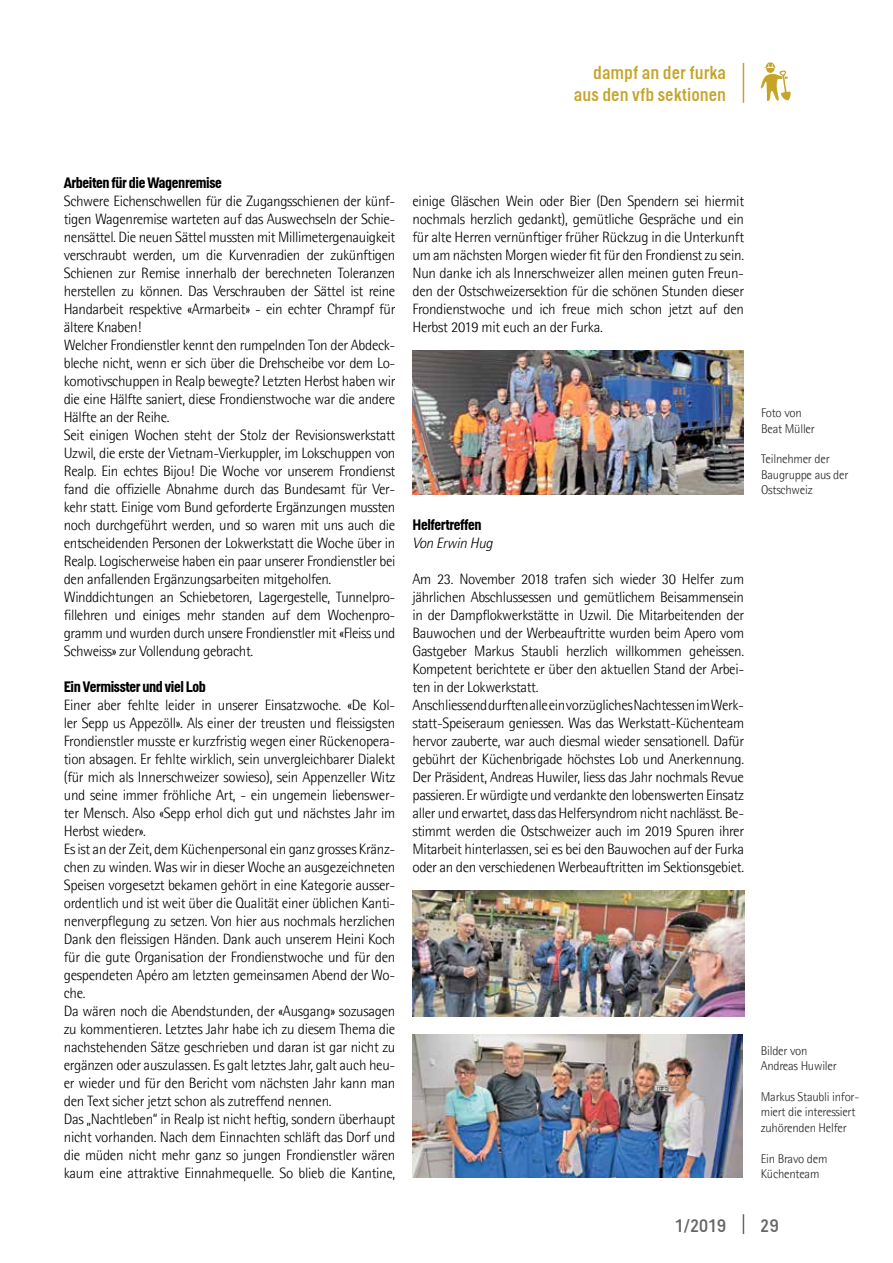
<style>
.page{position:relative;width:893px;height:1263px;background:#fff}
.page>*{position:absolute;margin:0;border:0;box-sizing:border-box;transform-origin:0 0}
.t1{font:18px/21.6px "Helsinki";color:#c5a428;text-align:right}
.t2{font:18px "Helsinki";color:#000}
.t3{font:300 15px/18px "Agfa Rotis Semisans";letter-spacing:-.025em;color:#000}
.t4{font:700 15px "Helsinki";letter-spacing:-.025em;color:#000}
.t5{font:italic 300 15px "Agfa Rotis Semisans";letter-spacing:-.025em;color:#000}
.t6{font:300 12.75px/15.5px "Agfa Rotis Semisans";letter-spacing:-.02em;color:#292624}
</style>
<div class="page">
<svg style="left:743px;top:1214px;width:1px;height:20px"></svg>
<hr style="left:743px;top:63px;width:1px;height:40px;background:#c5a428">
<svg style="left:760px;top:62px;width:31px;height:39px"></svg>
<img style="left:412px;top:890px;width:332px;height:126px">
<img style="left:412px;top:1034px;width:331px;height:144px">
<img style="left:412px;top:350px;width:332px;height:144px">
<p class="t1" style="left:574px;top:61px;width:154px">dampf an der furka aus den vfb sektionen</p>
<p class="t4" style="left:64px;top:174px;width:160px">Arbeiten für die Wagenremise</p>
<p class="t3" style="left:64px;top:192px;width:333px">Schwere Eichenschwellen für die Zugangsschienen der künf&shy;tigen Wagenremise warteten auf das Auswechseln der Schie&shy;nensättel. Die neuen Sättel mussten mit Millimetergenauigkeit verschraubt werden, um die Kurvenradien der zukünftigen Schienen zur Remise innerhalb der berechneten Toleranzen herstellen zu können. Das Verschrauben der Sättel ist reine Handarbeit respektive «Armarbeit» - ein echter Chrampf für ältere Knaben!<br>Welcher Frondienstler kennt den rumpelnden Ton der Abdeck&shy;bleche nicht, wenn er sich über die Drehscheibe vor dem Lo&shy;komotivschuppen in Realp bewegte? Letzten Herbst haben wir die eine Hälfte saniert, diese Frondienstwoche war die andere Hälfte an der Reihe.<br>Seit einigen Wochen steht der Stolz der Revisionswerkstatt Uzwil, die erste der Vietnam-Vierkuppler, im Lokschuppen von Realp. Ein echtes Bijou! Die Woche vor unserem Frondienst fand die offizielle Abnahme durch das Bundesamt für Ver&shy;kehr statt. Einige vom Bund geforderte Ergänzungen mussten noch durchgeführt werden, und so waren mit uns auch die entscheidenden Personen der Lokwerkstatt die Woche über in Realp. Logischerweise haben ein paar unserer Frondienstler bei den anfallenden Ergänzungsarbeiten mitgeholfen.<br>Winddichtungen an Schiebetoren, Lagergestelle, Tunnelpro&shy;fillehren und einiges mehr standen auf dem Wochenpro&shy;gramm und wurden durch unsere Frondienstler mit «Fleiss und Schweiss» zur Vollendung gebracht.</p>
<p class="t4" style="left:64px;top:678px;width:144px">Ein Vermisster und viel Lob</p>
<p class="t3" style="left:64px;top:696px;width:333px">Einer aber fehlte leider in unserer Einsatzwoche. «De Kol&shy;ler Sepp us Appezöll». Als einer der treusten und fleissigsten Frondienstler musste er kurzfristig wegen einer Rückenopera&shy;tion absagen. Er fehlte wirklich, sein unvergleichbarer Dialekt (für mich als Innerschweizer sowieso), sein Appenzeller Witz und seine immer fröhliche Art, - ein ungemein liebenswer&shy;ter Mensch. Also «Sepp erhol dich gut und nächstes Jahr im Herbst wieder».<br>Es ist an der Zeit, dem Küchenpersonal ein ganz grosses Kränz&shy;chen zu winden. Was wir in dieser Woche an ausgezeichneten Speisen vorgesetzt bekamen gehört in eine Kategorie ausser&shy;ordentlich und ist weit über die Qualität einer üblichen Kanti&shy;nenverpflegung zu setzen. Von hier aus nochmals herzlichen Dank den fleissigen Händen. Dank auch unserem Heini Koch für die gute Organisation der Frondienstwoche und für den gespendeten Apéro am letzten gemeinsamen Abend der Wo&shy;che.<br>Da wären noch die Abendstunden, der «Ausgang» sozusagen zu kommentieren. Letztes Jahr habe ich zu diesem Thema die nachstehenden Sätze geschrieben und daran ist gar nicht zu ergänzen oder auszulassen. Es galt letztes Jahr, galt auch heu&shy;er wieder und für den Bericht vom nächsten Jahr kann man den Text sicher jetzt schon als zutreffend nennen.<br>Das „Nachtleben“ in Realp ist nicht heftig, sondern überhaupt nicht vorhanden. Nach dem Einnachten schläft das Dorf und die müden nicht mehr ganz so jungen Frondienstler wären kaum eine attraktive Einnahmequelle. So blieb die Kantine,</p>
<p class="t3" style="left:412px;top:192px;width:333px;text-align:justify">einige Gläschen Wein oder Bier (Den Spendern sei hiermit nochmals herzlich gedankt), gemütliche Gespräche und ein für alte Herren vernünftiger früher Rückzug in die Unterkunft um am nächsten Morgen wieder fit für den Frondienst zu sein.<br>Nun danke ich als Innerschweizer allen meinen guten Freun&shy;den der Ostschweizersektion für die schönen Stunden dieser Frondienstwoche und ich freue mich schon jetzt auf den Herbst 2019 mit euch an der Furka.</p>
<p class="t4" style="left:412px;top:516px;width:71px">Helfertreffen</p>
<p class="t5" style="left:412px;top:534px;width:82px">Von Erwin Hug</p>
<p class="t3" style="left:412px;top:570px;width:333px">Am 23. November 2018 trafen sich wieder 30 Helfer zum jährlichen Abschlussessen und gemütlichem Beisammensein in der Dampflokwerkstätte in Uzwil. Die Mitarbeitenden der Bauwochen und der Werbeauftritte wurden beim Apero vom Gastgeber Markus Staubli herzlich willkommen geheissen.<br>Kompetent berichtete er über den aktuellen Stand der Arbei&shy;ten in der Lokwerkstatt.<br>Anschliessend durften alle ein vorzügliches Nachtessen im Werk&shy;statt-Speiseraum geniessen. Was das Werkstatt-Küchenteam hervor zauberte, war auch diesmal wieder sensationell. Dafür gebührt der Küchenbrigade höchstes Lob und Anerkennung.<br>Der Präsident, Andreas Huwiler, liess das Jahr nochmals Revue passieren. Er würdigte und verdankte den lobenswerten Einsatz aller und erwartet, dass das Helfersyndrom nicht nachlässt. Be&shy;stimmt werden die Ostschweizer auch im 2019 Spuren ihrer Mitarbeit hinterlassen, sei es bei den Bauwochen auf der Furka oder an den verschiedenen Werbeauftritten im Sektionsgebiet.</p>
<p class="t6" style="left:761px;top:405px;width:55px">Foto von<br>Beat Müller</p>
<p class="t6" style="left:761px;top:451px;width:89px">Teilnehmer der<br>Baugruppe aus der<br>Ostschweiz</p>
<p class="t6" style="left:761px;top:1043px;width:77px">Bilder von<br>Andreas Huwiler</p>
<p class="t6" style="left:761px;top:1089px;width:100px">Markus Staubli infor&shy;miert die interessiert zuhörenden Helfer</p>
<p class="t6" style="left:761px;top:1150px;width:68px">Ein Bravo dem<br>Küchenteam</p>
<p class="t2" style="left:674px;top:1215px;width:53px">1/2019</p>
<p class="t2" style="left:761px;top:1215px;width:19px">29</p>
</div>
